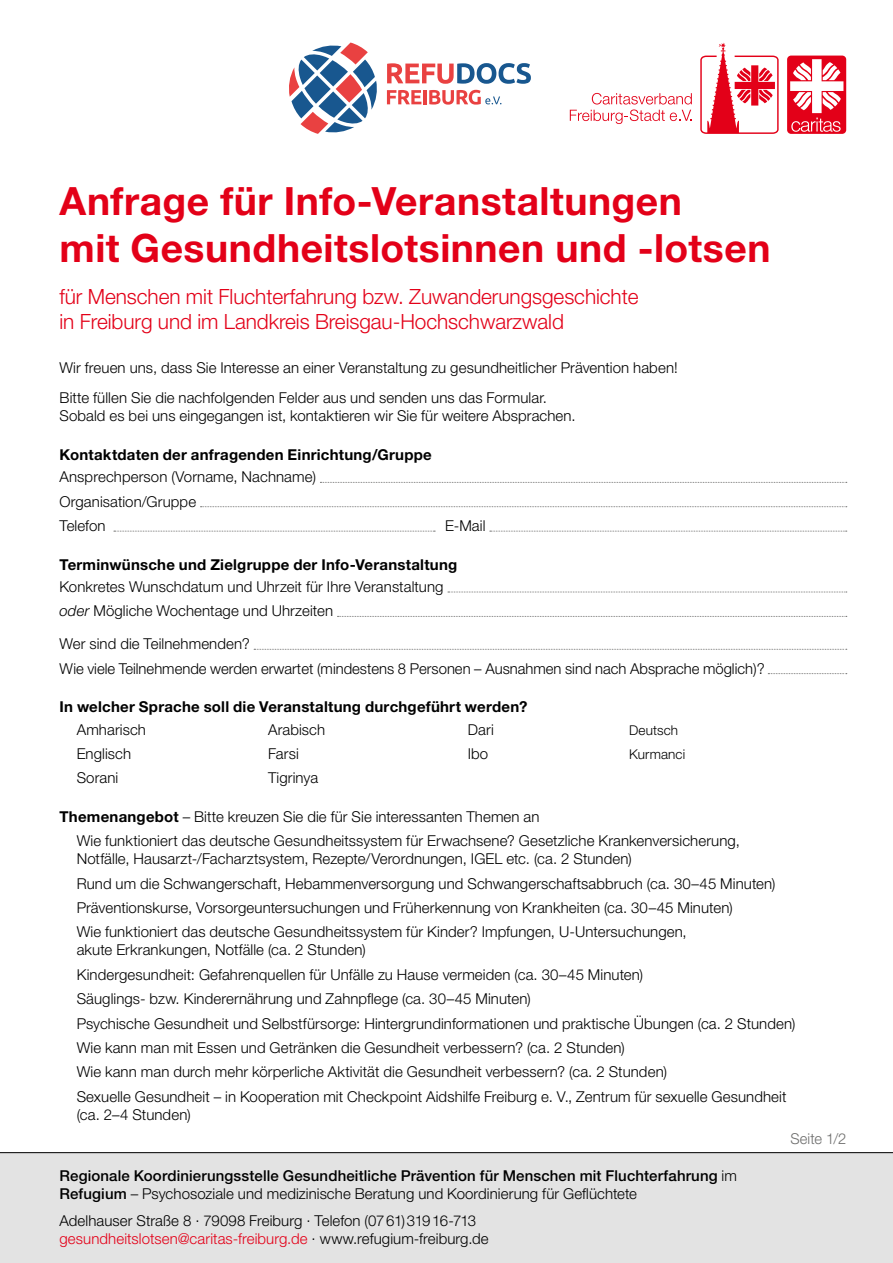
<style>
.page{position:relative;width:893px;height:1263px;background:#fff}
.page>*{position:absolute;margin:0;border:0;box-sizing:border-box;transform-origin:0 0}
.t1{font:700 39px/46.8px "Helvetica Neue LT Pro";letter-spacing:.015em;color:#e30018}
.a5-fliess-helvetica{font:300 21px/25.2px "Helvetica Neue LT Pro";letter-spacing:-.005em;color:#e30018}
.formular-fliess{font:300 15px/18px "Helvetica Neue LT Pro";letter-spacing:.005em;color:#000}
._03-kästchen-helveti{font:500 15px/18px "Helvetica Neue LT Pro";letter-spacing:.01em;color:#000}
.formular-fliess-tite{font:700 15px "Helvetica Neue LT Pro";letter-spacing:.015em;color:#000}
._03-kästchen-helveti-2{font:300 15px/18px "Helvetica Neue LT Pro";letter-spacing:.005em;color:#000}
.formular-fliess-tite-2{font:300 15px "Helvetica Neue LT Pro";letter-spacing:.005em;color:#000}
._03-kästchen-helveti-3{font:300 15px "Helvetica Neue LT Pro";letter-spacing:.005em;color:#6f6f6e}
.formular-fliess-2{font:300 13.5px "Helvetica Neue LT Pro";letter-spacing:.01em;color:#000}
.s1{font-style:italic}
.s2{font-weight:700}
.s3{font-weight:300}
.s4{color:#e30018}
</style>
<div class="page">
<svg style="left:787px;top:56px;width:59px;height:78px"></svg>
<svg style="left:570px;top:93px;width:122px;height:31px"></svg>
<svg style="left:700px;top:43px;width:79px;height:91px"></svg>
<svg style="left:320px;top:482px;width:527px;height:1px"></svg>
<svg style="left:200px;top:506px;width:647px;height:1px"></svg>
<svg style="left:114px;top:531px;width:321px;height:1px"></svg>
<svg style="left:490px;top:531px;width:357px;height:1px"></svg>
<svg style="left:448px;top:592px;width:399px;height:1px"></svg>
<svg style="left:337px;top:616px;width:510px;height:1px"></svg>
<svg style="left:254px;top:649px;width:593px;height:1px"></svg>
<svg style="left:768px;top:673px;width:79px;height:1px"></svg>
<svg style="left:387px;top:63px;width:144px;height:21px"></svg>
<svg style="left:289px;top:43px;width:88px;height:91px"></svg>
<svg style="left:387px;top:90px;width:34px;height:14px"></svg>
<hr style="left:423px;top:90px;width:3px;height:14px;background:#e94141">
<svg style="left:429px;top:90px;width:72px;height:15px"></svg>
<div style="left:0;top:1152px;width:893px;height:111px;background:#e3e3e3"></div>
<p class="t1" style="left:60px;top:177px;width:712px">Anfrage für Info-Veranstaltungen<br>mit Gesundheitslotsinnen und -lotsen</p>
<p class="a5-fliess-helvetica" style="left:60px;top:283px;width:581px">für Menschen mit Fluchterfahrung bzw. Zuwanderungsgeschichte in Freiburg und im Landkreis Breisgau-Hochschwarzwald</p>
<p class="formular-fliess" style="left:60px;top:358px;width:620px">Wir freuen uns, dass Sie Interesse an einer Veranstaltung zu gesundheitlicher Prävention haben!</p>
<p class="formular-fliess" style="left:60px;top:389px;width:518px">Bitte füllen Sie die nachfolgenden Felder aus und senden uns das Formular.<br>Sobald es bei uns eingegangen ist, kontaktieren wir Sie für weitere Absprachen.</p>
<p class="formular-fliess-tite" style="left:60px;top:445px;width:374px">Kontaktdaten der anfragenden Einrichtung/Gruppe</p>
<p class="formular-fliess" style="left:60px;top:468px;width:258px">Ansprechperson (Vorname, Nachname)</p>
<p class="formular-fliess" style="left:60px;top:492px;width:138px">Organisation/Gruppe</p>
<p class="formular-fliess" style="left:60px;top:516px;width:48px">Telefon</p>
<p class="formular-fliess" style="left:445px;top:516px;width:42px">E-Mail</p>
<p class="formular-fliess-tite" style="left:60px;top:555px;width:399px">Terminwünsche und Zielgruppe der Info-Veranstaltung</p>
<p class="formular-fliess" style="left:60px;top:577px;width:386px">Konkretes Wunschdatum und Uhrzeit für Ihre Veranstaltung</p>
<p class="formular-fliess" style="left:60px;top:602px;width:275px"><span class="s1">oder</span> Mögliche Wochentage und Uhrzeiten</p>
<p class="formular-fliess" style="left:60px;top:635px;width:192px">Wer sind die Teilnehmenden?</p>
<p class="formular-fliess" style="left:60px;top:659px;width:707px">Wie viele Teilnehmende werden erwartet (mindestens 8 Personen – Ausnahmen sind nach Absprache möglich)?</p>
<p class="formular-fliess-tite" style="left:60px;top:698px;width:469px">In welcher Sprache soll die Veranstaltung durchgeführt werden?</p>
<p class="formular-fliess" style="left:77px;top:720px;width:71px">Amharisch</p>
<p class="formular-fliess" style="left:268px;top:720px;width:59px">Arabisch</p>
<p class="formular-fliess" style="left:468px;top:720px;width:27px">Dari</p>
<p class="formular-fliess-2" style="left:629px;top:721px;width:51px">Deutsch</p>
<p class="formular-fliess" style="left:77px;top:744px;width:56px">Englisch</p>
<p class="formular-fliess" style="left:268px;top:744px;width:32px">Farsi</p>
<p class="formular-fliess" style="left:468px;top:744px;width:22px">Ibo</p>
<p class="formular-fliess-2" style="left:629px;top:746px;width:58px">Kurmanci</p>
<p class="formular-fliess" style="left:77px;top:769px;width:43px">Sorani</p>
<p class="formular-fliess" style="left:268px;top:769px;width:52px">Tigrinya</p>
<p class="formular-fliess-tite-2" style="left:60px;top:807px;width:482px"><span class="s2">Themenangebot</span> – Bitte kreuzen Sie die für Sie interessanten Themen an</p>
<p class="formular-fliess" style="left:77px;top:832px;width:665px">Wie funktioniert das deutsche Gesundheitssystem für Erwachsene? Gesetzliche Krankenversicherung,<br>Notfälle, Hausarzt-/Facharztsystem, Rezepte/Verordnungen, IGEL etc. (ca. 2 Stunden)</p>
<p class="formular-fliess" style="left:77px;top:874px;width:700px">Rund um die Schwangerschaft, Hebammenversorgung und Schwangerschaftsabbruch (ca. 30–45 Minuten)</p>
<p class="formular-fliess" style="left:77px;top:898px;width:657px">Präventionskurse, Vorsorgeuntersuchungen und Früherkennung von Krankheiten (ca. 30–45 Minuten)</p>
<p class="formular-fliess" style="left:77px;top:923px;width:612px">Wie funktioniert das deutsche Gesundheitssystem für Kinder? Impfungen, U-Untersuchungen, akute Erkrankungen, Notfälle (ca. 2 Stunden)</p>
<p class="formular-fliess" style="left:77px;top:965px;width:568px">Kindergesundheit: Gefahrenquellen für Unfälle zu Hause vermeiden (ca. 30–45 Minuten)</p>
<p class="formular-fliess" style="left:77px;top:989px;width:456px">Säuglings- bzw. Kinderernährung und Zahnpflege (ca. 30–45 Minuten)</p>
<p class="formular-fliess" style="left:77px;top:1014px;width:720px">Psychische Gesundheit und Selbstfürsorge: Hintergrundinformationen und praktische Übungen (ca. 2 Stunden)</p>
<p class="formular-fliess" style="left:77px;top:1038px;width:550px">Wie kann man mit Essen und Getränken die Gesundheit verbessern? (ca. 2 Stunden)</p>
<p class="formular-fliess" style="left:77px;top:1063px;width:592px">Wie kann man durch mehr körperliche Aktivität die Gesundheit verbessern? (ca. 2 Stunden)</p>
<p class="formular-fliess" style="left:77px;top:1087px;width:711px">Sexuelle Gesundheit – in Kooperation mit Checkpoint Aidshilfe Freiburg e. V., Zentrum für sexuelle Gesundheit (ca. 2–4 Stunden)</p>
<p class="_03-kästchen-helveti-3" style="left:790px;top:1129px;width:57px">Seite 1/2</p>
<p class="_03-kästchen-helveti" style="left:60px;top:1167px;width:679px">Regionale Koordinierungsstelle Gesundheitliche Prävention für Menschen mit Fluchterfahrung <span class="s3">im<br></span>Refugium <span class="s3">– Psychosoziale und medizinische Beratung und Koordinierung für Geflüchtete</span></p>
<p class="_03-kästchen-helveti-2" style="left:60px;top:1211px;width:431px">Adelhauser Straße 8 . 79098 Freiburg . Telefon (0761)31916-713 <span class="s4">gesundheitslotsen@caritas-freiburg.de</span> . www.refugium-freiburg.de</p>
</div>
